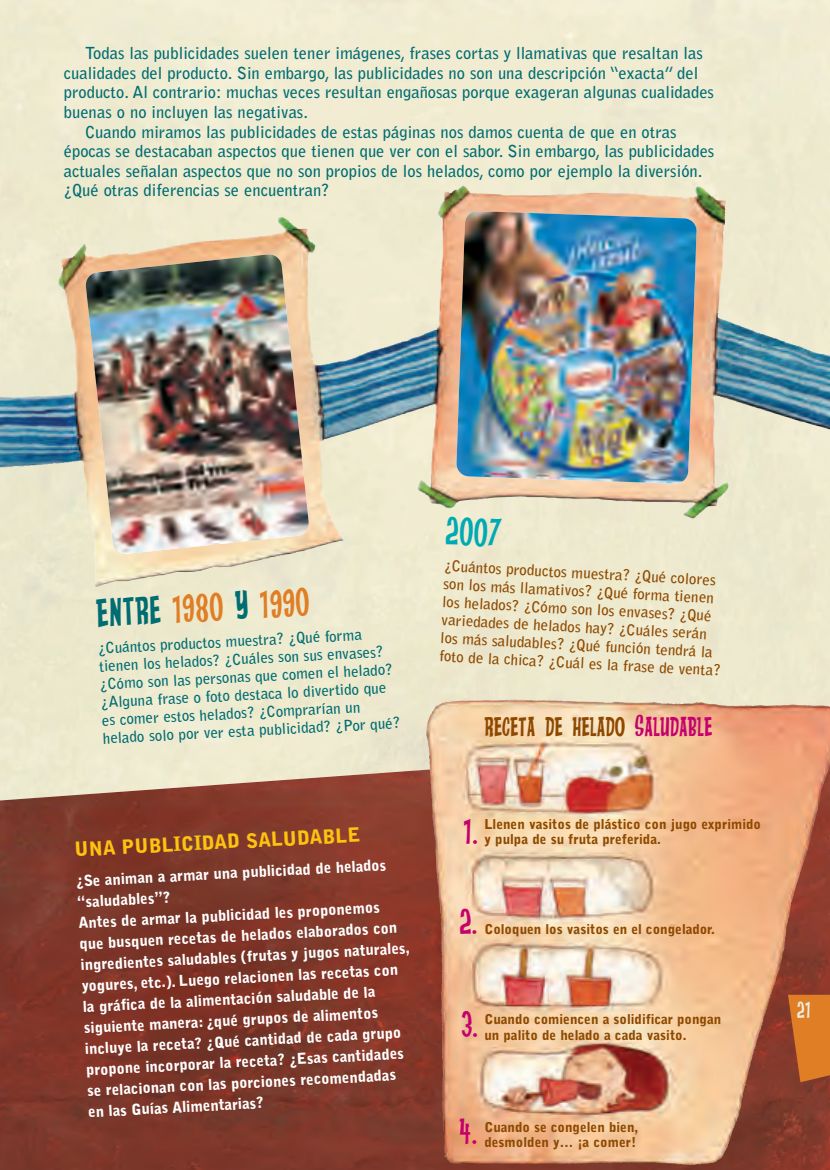
<style>
.page{position:relative;width:830px;height:1170px;background:#fff}
.page>*{position:absolute;margin:0;border:0;box-sizing:border-box;transform-origin:0 0}
.t1{font:33px "Anderson Stingray";color:#df7e25}
.t2{font:33px "Anderson Stingray";color:#00aab5}
.t3{font:30px "Anderson Stingray";color:#c4016d}
.t4{font:22.5px "Anderson Stingray";color:#8e4900}
.t5{font:900 19.5px "Bell Gothic";color:#fec210}
.t6{font:19.5px "Anderson Stingray";color:#edecde}
.t7{font:700 16.5px "Bell Gothic";color:#006d73}
.t8{font:900 15px/21px "Bell Gothic";color:#fff}
.t9{font:700 15px/18px "Bell Gothic";color:#006d73}
.t10{font:700 15px/18px "Bell Gothic";color:#8e4900}
.t11{font:900 13.5px/15.5px "Bell Gothic";color:#8e4900}
.s1{color:#006d73}
.s2{color:#c4016d}
</style>
<div class="page">
<img style="left:0;top:0;width:829px;height:738px">
<img style="left:469px;top:186px;width:244px;height:13px">
<img style="left:0;top:738px;width:829px;height:431px">
<img style="left:522px;top:699px;width:108px;height:3px">
<svg style="left:787px;top:994px;width:42px;height:88px;background:#cc7026"></svg>
<img style="left:85px;top:254px;width:224px;height:300px">
<img style="left:456px;top:211px;width:240px;height:273px">
<p class="t7" style="left:85px;top:47px;width:619px">Todas las publicidades suelen tener imágenes, frases cortas y llamativas que resaltan las</p>
<p class="t7" style="left:64px;top:67px;width:635px">cualidades del producto. Sin embargo, las publicidades no son una descripción “exacta” del</p>
<p class="t7" style="left:64px;top:86px;width:651px">producto. Al contrario: muchas veces resultan engañosas porque exageran algunas cualidades</p>
<p class="t7" style="left:64px;top:106px;width:245px">buenas o no incluyen las negativas.</p>
<p class="t7" style="left:85px;top:125px;width:592px">Cuando miramos las publicidades de estas páginas nos damos cuenta de que en otras</p>
<p class="t7" style="left:64px;top:145px;width:651px">épocas se destacaban aspectos que tienen que ver con el sabor. Sin embargo, las publicidades</p>
<p class="t7" style="left:64px;top:164px;width:639px">actuales señalan aspectos que no son propios de los helados, como por ejemplo la diversión.</p>
<p class="t7" style="left:64px;top:184px;width:267px">¿Qué otras diferencias se encuentran?</p>
<p class="t1" style="left:95px;top:593px;width:215px;rotate:-3deg"><span class="s1">Entre</span> 1980 <span class="s1">Y</span> 1990</p>
<p class="t9" style="left:98px;top:640px;width:299px;rotate:-3deg">¿Cuántos productos muestra? ¿Qué forma tienen los helados? ¿Cuáles son sus envases? ¿Cómo son las personas que comen el helado? ¿Alguna frase o foto destaca lo divertido que es comer estos helados? ¿Comprarían un helado solo por ver esta publicidad? ¿Por qué?</p>
<p class="t5" style="left:74px;top:842px;width:287px;rotate:-3deg">UNA PUBLICIDAD SALUDABLE</p>
<p class="t8" style="left:76px;top:871px;width:331px;rotate:-3deg">¿Se animan a armar una publicidad de helados “saludables”?<br>Antes de armar la publicidad les proponemos que busquen recetas de helados elaborados con ingredientes saludables (frutas y jugos naturales, yogures, etc.). Luego relacionen las recetas con la gráfica de la alimentación saludable de la siguiente manera: ¿qué grupos de alimentos incluye la receta? ¿Qué cantidad de cada grupo propone incorporar la receta? ¿Esas cantidades se relacionan con las porciones recomendadas<br>en las Guías Alimentarias?</p>
<p class="t2" style="left:447px;top:510px;width:57px;rotate:3deg">2007</p>
<p class="t10" style="left:444px;top:557px;width:283px;rotate:3deg">¿Cuántos productos muestra? ¿Qué colores son los más llamativos? ¿Qué forma tienen los helados? ¿Cómo son los envases? ¿Qué variedades de helados hay? ¿Cuáles serán los más saludables? ¿Qué función tendrá la foto de la chica? ¿Cuál es la frase de venta?</p>
<p class="t4" style="left:484px;top:713px;width:229px">RECETA DE HELADO <span class="s2">SALUDABLE</span></p>
<p class="t3" style="left:463px;top:812px;width:16px">1.</p>
<p class="t11" style="left:484px;top:817px;width:278px">Llenen vasitos de plástico con jugo exprimido y pulpa de su fruta preferida.</p>
<p class="t3" style="left:459px;top:903px;width:19px">2.</p>
<p class="t11" style="left:484px;top:922px;width:232px">Coloquen los vasitos en el congelador.</p>
<p class="t3" style="left:461px;top:1005px;width:18px">3.</p>
<p class="t11" style="left:484px;top:1012px;width:238px">Cuando comiencen a solidificar pongan un palito de helado a cada vasito.</p>
<p class="t3" style="left:459px;top:1112px;width:20px">4.</p>
<p class="t11" style="left:484px;top:1120px;width:155px">Cuando se congelen bien, desmolden y… ¡a comer!</p>
<p class="t6" style="left:796px;top:997px;width:15px">21</p>
</div>
